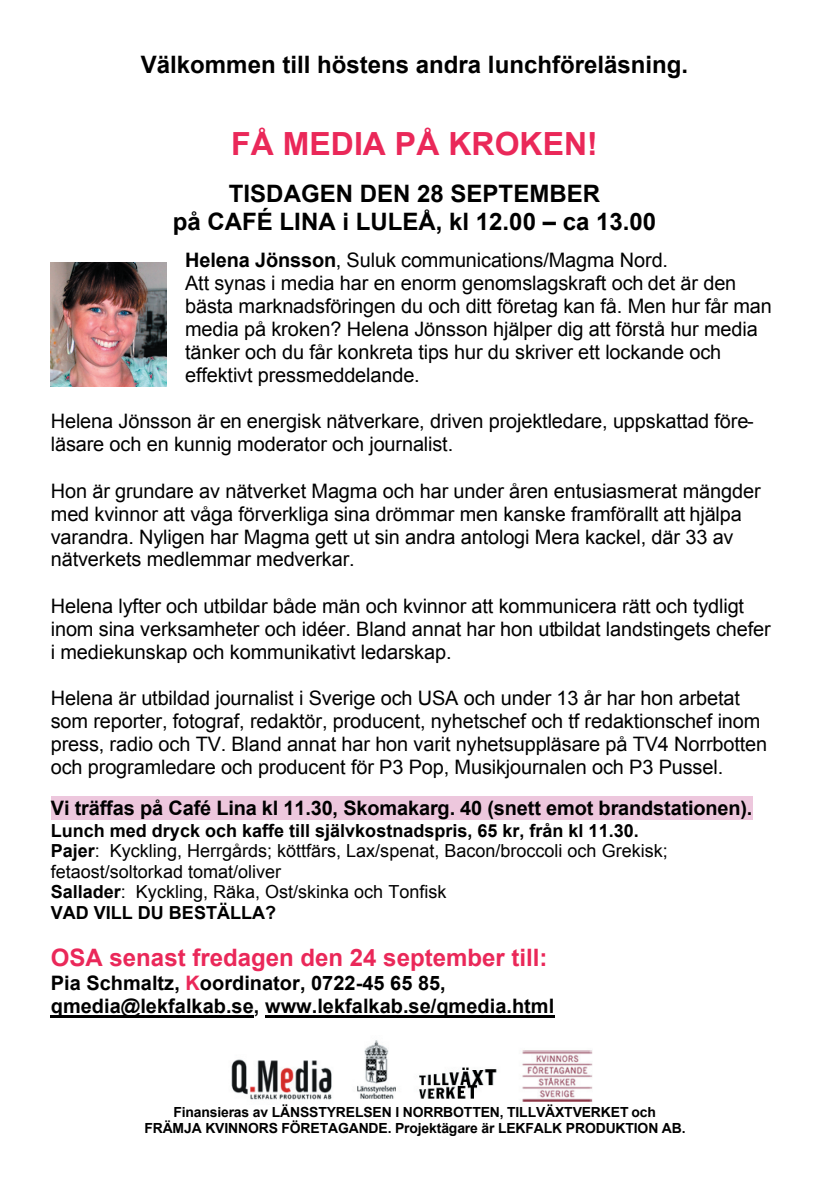
<style>
.page{position:relative;width:840px;height:1191px;background:#fff}
.page>*{position:absolute;margin:0;border:0;box-sizing:border-box;transform-origin:0 0}
.t1{font:700 32px "Arial";color:#ea2859}
.t2{font:700 24px/27.6px "Arial";color:#000;text-align:center}
.t3{font:700 24px "Arial";color:#ea2859}
.t4{font:20px/23px "Arial";letter-spacing:-.005em;color:#000}
.t5{font:700 20px/23px "Arial";color:#000}
.t6{font:18px/20.8px "Arial";color:#000}
.t7{font:700 14px/16px "Arial";letter-spacing:-.01em;color:#000;text-align:center}
.s1{font-weight:700}
.s2{color:#ea2859}
</style>
<div class="page">
<img style="left:231px;top:1040px;width:362px;height:62px">
<div style="left:51px;top:796px;width:700px;height:23px;background:#edc7dd"></div>
<hr style="left:51px;top:1015px;width:203px;height:2px;background:#000">
<hr style="left:265px;top:1015px;width:289px;height:2px;background:#000">
<img style="left:51px;top:262px;width:115px;height:125px">
<p class="t2" style="left:141px;top:51px;width:548px">Välkommen till höstens andra lunchföreläsning.</p>
<h1 class="t1" style="left:231px;top:126px;width:368px">FÅ MEDIA PÅ KROKEN!</h1>
<p class="t2" style="left:173px;top:180px;width:484px">TISDAGEN DEN 28 SEPTEMBER<br>på CAFÉ LINA i LULEÅ, kl 12.00 – ca 13.00</p>
<p class="t4" style="left:185px;top:250px;width:588px"><span class="s1">Helena Jönsson</span>, Suluk communications/Magma Nord.<br>Att synas i media har en enorm genomslagskraft och det är den bästa marknadsföringen du och ditt företag kan få. Men hur får man media på kroken? Helena Jönsson hjälper dig att förstå hur media tänker och du får konkreta tips hur du skriver ett lockande och effektivt pressmeddelande.</p>
<p class="t4" style="left:51px;top:411px;width:704px">Helena Jönsson är en energisk nätverkare, driven projektledare, uppskattad före&shy;läsare och en kunnig moderator och journalist.</p>
<p class="t4" style="left:51px;top:481px;width:711px">Hon är grundare av nätverket Magma och har under åren entusiasmerat mängder med kvinnor att våga förverkliga sina drömmar men kanske framförallt att hjälpa varandra. Nyligen har Magma gett ut sin andra antologi Mera kackel, där 33 av nätverkets medlemmar medverkar.</p>
<p class="t4" style="left:51px;top:595px;width:721px">Helena lyfter och utbildar både män och kvinnor att kommunicera rätt och tydligt inom sina verksamheter och idéer. Bland annat har hon utbildat landstingets chefer i mediekunskap och kommunikativt ledarskap.</p>
<p class="t4" style="left:51px;top:688px;width:717px">Helena är utbildad journalist i Sverige och USA och under 13 år har hon arbetat som reporter, fotograf, redaktör, producent, nyhetschef och tf redaktionschef inom press, radio och TV. Bland annat har hon varit nyhetsuppläsare på TV4 Norrbotten och programledare och producent för P3 Pop, Musikjournalen och P3 Pussel.</p>
<p class="t5" style="left:51px;top:796px;width:702px">Vi träffas på Café Lina kl 11.30, Skomakarg. 40 (snett emot brandstationen).</p>
<p class="t6" style="left:51px;top:821px;width:618px"><span class="s1">Lunch med dryck och kaffe till självkostnadspris, 65 kr, från kl 11.30.<br>Pajer</span>: Kyckling, Herrgårds; köttfärs, Lax/spenat, Bacon/broccoli och Grekisk; fetaost/soltorkad tomat/oliver<br><span class="s1">Sallader</span>: Kyckling, Räka, Ost/skinka och Tonfisk<br><span class="s1">VAD VILL DU BESTÄLLA?</span></p>
<p class="t3" style="left:51px;top:944px;width:498px">OSA senast fredagen den 24 september till:</p>
<p class="t5" style="left:51px;top:971px;width:504px">Pia Schmaltz, <span class="s2">K</span>oordinator, 0722-45 65 85, qmedia@lekfalkab.se, www.lekfalkab.se/qmedia.html</p>
<p class="t7" style="left:144px;top:1104px;width:542px">Finansieras av LÄNSSTYRELSEN I NORRBOTTEN, TILLVÄXTVERKET och<br>FRÄMJA KVINNORS FÖRETAGANDE. Projektägare är LEKFALK PRODUKTION AB.</p>
</div>
